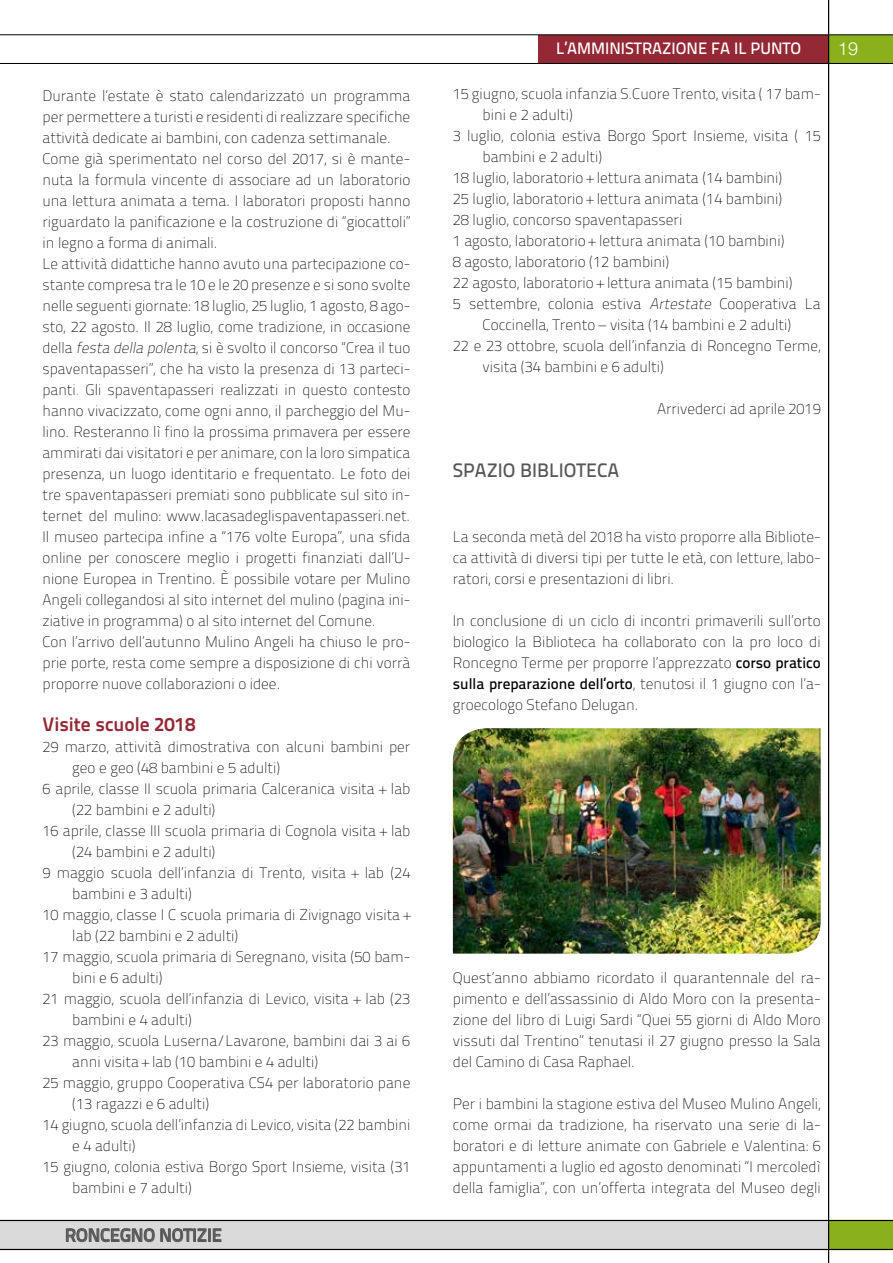
<style>
.page{position:relative;width:893px;height:1263px;background:#fff}
.page>*{position:absolute;margin:0;border:0;box-sizing:border-box;transform-origin:0 0}
.t1{font:19.5px "Titillium Text 25 L 800 wt";color:#942834}
.t2{font:19.5px "Titillium Text 25 L 600 wt";color:#575756}
.t3{font:18px "Titillium Text 25 L 600 wt";color:#575756}
.t4{font:300 18px "Helvetica Neue LT Std";color:#fff}
.t5{font:16.5px "Titillium Text 25 L 600 wt";color:#fff}
.t6{font:15.15px/21px "Titillium Text 25 L 1 wt";color:#000;text-align:justify}
.t7{font:15.15px "Titillium Text 25 L 600 wt";color:#000}
.s1{font-style:italic}
.s2{color:#e62f32}
.s3{font-family:"Titillium Text 25 L 600 wt"}
.s4{font-family:"Titillium Text 25 L 1 wt"}
</style>
<div class="page">
<div style="left:0;top:1220px;width:830px;height:29px;background:#dadada"></div>
<div style="left:829px;top:1220px;width:64px;height:30px;background:#8ab01b"></div>
<div style="left:538px;top:35px;width:292px;height:29px;background:#942834"></div>
<div style="left:828px;top:35px;width:65px;height:29px;background:#8ab01b"></div>
<svg style="left:66px;top:1228px;width:156px;height:14px"></svg>
<hr style="left:828px;top:0;width:1px;height:1263px;background:#000">
<hr style="left:0;top:1220px;width:893px;height:1px;background:#000">
<hr style="left:0;top:1249px;width:893px;height:1px;background:#000">
<hr style="left:0;top:63px;width:893px;height:1px;background:#000">
<hr style="left:0;top:34px;width:893px;height:1px;background:#000">
<img style="left:453px;top:728px;width:368px;height:226px">
<p class="t6" style="left:43px;top:84px;width:369px;text-align:left">Durante l’estate è stato calendarizzato un programma per permettere a turisti e residenti di realizzare specifiche attività dedicate ai bambini, con cadenza settimanale.<br>Come già sperimentato nel corso del 2017, si è mante&shy;nuta la formula vincente di associare ad un laboratorio una lettura animata a tema. I laboratori proposti hanno riguardato la panificazione e la costruzione di “giocattoli” in legno a forma di animali.<br>Le attività didattiche hanno avuto una partecipazione co&shy;stante compresa tra le 10 e le 20 presenze e si sono svolte nelle seguenti giornate: 18 luglio, 25 luglio, 1 agosto, 8 ago&shy;sto, 22 agosto. Il 28 luglio, come tradizione, in occasione della <span class="s1">festa della polenta</span>, si è svolto il concorso “Crea il tuo spaventapasseri”, che ha visto la presenza di 13 parteci&shy;panti<span class="s2">.</span> Gli spaventapasseri realizzati in questo contesto hanno vivacizzato, come ogni anno, il parcheggio del Mu&shy;lino. Resteranno lì fino la prossima primavera per essere ammirati dai visitatori e per animare, con la loro simpatica presenza, un luogo identitario e frequentato. Le foto dei tre spaventapasseri premiati sono pubblicate sul sito in&shy;ternet del mulino: www.lacasadeglispaventapasseri.net.<br>Il museo partecipa infine a “176 volte Europa”, una sfida online per conoscere meglio i progetti finanziati dall’U&shy;nione Europea in Trentino. È possibile votare per Mulino Angeli collegandosi al sito internet del mulino (pagina ini&shy;ziative in programma) o al sito internet del Comune.<br>Con l’arrivo dell’autunno Mulino Angeli ha chiuso le pro&shy;prie porte, resta come sempre a disposizione di chi vorrà proporre nuove collaborazioni o idee.</p>
<p class="t1" style="left:43px;top:709px;width:155px">Visite scuole 2018</p>
<p class="t6" style="left:43px;top:735px;width:369px">29 marzo, attività dimostrativa con alcuni bambini per</p>
<p class="t6" style="left:72px;top:756px;width:210px">geo e geo (48 bambini e 5 adulti)</p>
<p class="t6" style="left:43px;top:777px;width:369px">6 aprile, classe II scuola primaria Calceranica visita + lab</p>
<p class="t6" style="left:72px;top:798px;width:145px">(22 bambini e 2 adulti)</p>
<p class="t6" style="left:43px;top:819px;width:369px">16 aprile, classe III scuola primaria di Cognola visita + lab</p>
<p class="t6" style="left:72px;top:840px;width:145px">(24 bambini e 2 adulti)</p>
<p class="t6" style="left:43px;top:861px;width:369px">9 maggio scuola dell’infanzia di Trento, visita + lab (24</p>
<p class="t6" style="left:72px;top:882px;width:121px">bambini e 3 adulti)</p>
<p class="t6" style="left:43px;top:903px;width:369px">10 maggio, classe I C scuola primaria di Zivignago visita +</p>
<p class="t6" style="left:72px;top:924px;width:168px">lab (22 bambini e 2 adulti)</p>
<p class="t6" style="left:43px;top:945px;width:369px">17 maggio, scuola primaria di Seregnano, visita (50 bam-</p>
<p class="t6" style="left:72px;top:966px;width:92px">bini e 6 adulti)</p>
<p class="t6" style="left:43px;top:987px;width:369px">21 maggio, scuola dell’infanzia di Levico, visita + lab (23</p>
<p class="t6" style="left:72px;top:1008px;width:121px">bambini e 4 adulti)</p>
<p class="t6" style="left:43px;top:1029px;width:369px">23 maggio, scuola Luserna/Lavarone, bambini dai 3 ai 6</p>
<p class="t6" style="left:72px;top:1050px;width:248px">anni visita + lab (10 bambini e 4 adulti)</p>
<p class="t6" style="left:43px;top:1071px;width:369px">25 maggio, gruppo Cooperativa CS4 per laboratorio pane</p>
<p class="t6" style="left:72px;top:1092px;width:139px">(13 ragazzi e 6 adulti)</p>
<p class="t6" style="left:43px;top:1113px;width:369px">14 giugno, scuola dell’infanzia di Levico, visita (22 bambini</p>
<p class="t6" style="left:72px;top:1134px;width:65px">e 4 adulti)</p>
<p class="t6" style="left:43px;top:1155px;width:369px">15 giugno, colonia estiva Borgo Sport Insieme, visita (31</p>
<p class="t6" style="left:72px;top:1176px;width:121px">bambini e 7 adulti)</p>
<p class="t3" style="left:65px;top:1221px;width:158px">RONCEGNO NOTIZIE</p>
<p class="t5" style="left:556px;top:35px;width:247px">L’AMMINISTRAZIONE FA IL PUNTO</p>
<p class="t6" style="left:453px;top:82px;width:369px">15 giugno, scuola infanzia S.Cuore Trento, visita ( 17 bam-</p>
<p class="t6" style="left:483px;top:103px;width:92px">bini e 2 adulti)</p>
<p class="t6" style="left:453px;top:124px;width:369px">3 luglio, colonia estiva Borgo Sport Insieme, visita ( 15</p>
<p class="t6" style="left:483px;top:145px;width:121px">bambini e 2 adulti)</p>
<p class="t6" style="left:453px;top:166px;width:331px">18 luglio, laboratorio + lettura animata (14 bambini)</p>
<p class="t6" style="left:453px;top:187px;width:331px">25 luglio, laboratorio + lettura animata (14 bambini)</p>
<p class="t6" style="left:453px;top:208px;width:231px">28 luglio, concorso spaventapasseri</p>
<p class="t6" style="left:453px;top:229px;width:333px">1 agosto, laboratorio + lettura animata (10 bambini)</p>
<p class="t6" style="left:453px;top:250px;width:218px">8 agosto, laboratorio (12 bambini)</p>
<p class="t6" style="left:453px;top:271px;width:341px">22 agosto, laboratorio + lettura animata (15 bambini)</p>
<p class="t6" style="left:453px;top:292px;width:369px">5 settembre, colonia estiva <span class="s1">Artestate</span> Cooperativa La</p>
<p class="t6" style="left:483px;top:313px;width:310px">Coccinella, Trento – visita (14 bambini e 2 adulti)</p>
<p class="t6" style="left:453px;top:334px;width:369px">22 e 23 ottobre, scuola dell’infanzia di Roncegno Terme,</p>
<p class="t6" style="left:483px;top:355px;width:183px">visita (34 bambini e 6 adulti)</p>
<p class="t6" style="left:657px;top:397px;width:165px">Arrivederci ad aprile 2019</p>
<p class="t2" style="left:453px;top:455px;width:168px">SPAZIO BIBLIOTECA</p>
<p class="t4" style="left:838px;top:38px;width:22px">19</p>
<p class="t6" style="left:453px;top:525px;width:369px">La seconda metà del 2018 ha visto proporre alla Bibliote&shy;ca attività di diversi tipi per tutte le età, con letture, labo&shy;ratori, corsi e presentazioni di libri.</p>
<p class="t6" style="left:453px;top:609px;width:369px">In conclusione di un ciclo di incontri primaverili sull’orto biologico la Biblioteca ha collaborato con la pro loco di Roncegno Terme per proporre l’apprezzato <span class="s3">corso pratico</span></p>
<p class="t7" style="left:453px;top:672px;width:369px">sulla preparazione dell’orto<span class="s4">, tenutosi il 1 giugno con l’a-</span></p>
<p class="t6" style="left:453px;top:693px;width:187px">groecologo Stefano Delugan.</p>
<p class="t6" style="left:453px;top:966px;width:369px">Quest’anno abbiamo ricordato il quarantennale del ra&shy;pimento e dell’assassinio di Aldo Moro con la presenta&shy;zione del libro di Luigi Sardi “Quei 55 giorni di Aldo Moro vissuti dal Trentino” tenutasi il 27 giugno presso la Sala del Camino di Casa Raphael.</p>
<p class="t6" style="left:453px;top:1092px;width:369px">Per i bambini la stagione estiva del Museo Mulino Angeli, come ormai da tradizione, ha riservato una serie di la&shy;boratori e di letture animate con Gabriele e Valentina: 6 appuntamenti a luglio ed agosto denominati “I mercoledì della famiglia”, con un’offerta integrata del Museo degli</p>
</div>
